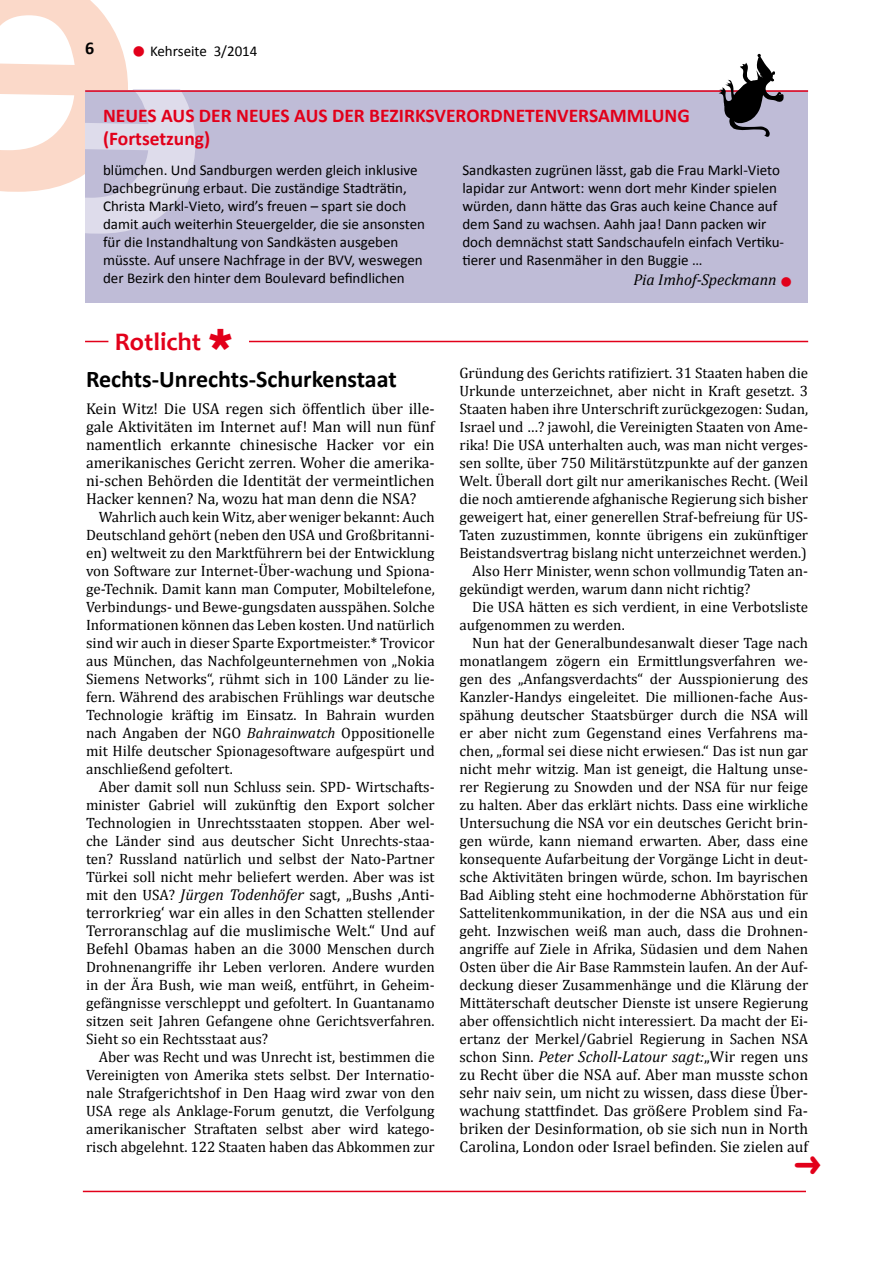
<style>
.page{position:relative;width:893px;height:1263px;background:#fff}
.page>*{position:absolute;margin:0;border:0;box-sizing:border-box;transform-origin:0 0}
.t1{font:700 25.5px "Candara";color:#e2001a}
.t2{font:700 24px "Calibri";color:#000}
.t3{font:700 19.5px/23.4px "Calibri";color:#e2001a}
.t4{font:700 18px "Calibri";color:#000}
.t5{font:15.75px/18px "Cambria";color:#000;text-align:justify}
.t6{font:italic 15.75px "Cambria";color:#000}
.t7{font:15px/18px "Cambria";color:#000;text-align:justify}
.t8{font:15px/18px "Calibri";color:#000}
.s1{color:#e2001a}
.s2{font-style:italic}
.s3{font-size:15px}
.s4{font-size:15.75px}
</style>
<div class="page">
<div style="left:85px;top:91px;width:723px;height:212px;background:#bfbcd7"></div>
<hr style="left:249px;top:341px;width:559px;height:1px;background:#e2001a">
<svg style="left:85px;top:341px;width:23px;height:1px"></svg>
<hr style="left:83px;top:1191px;width:723px;height:1px;background:#e2001a">
<hr style="left:85px;top:90px;width:723px;height:2px;background:#e2001a">
<svg style="left:719px;top:54px;width:65px;height:83px"></svg>
<svg style="left:85px;top:90px;width:110px;height:2px"></svg>
<p class="t4" style="left:85px;top:37px;width:11px">6</p>
<p class="t8" style="left:132px;top:42px;width:127px"><span class="s1">●</span> Kehrseite 3/2014</p>
<h3 class="t3" style="left:103px;top:103px;width:588px">NEUES AUS DER NEUES AUS DER BEZIRKSVERORDNETENVERSAMMLUNG (Fortsetzung)</h3>
<p class="t8" style="left:103px;top:161px;width:324px">blümchen. Und Sandburgen werden gleich inklusive Dachbegrünung erbaut. Die zuständige Stadträtin, Christa Markl-Vieto, wird’s freuen – spart sie doch damit auch weiterhin Steuergelder, die sie ansonsten für die Instandhaltung von Sandkästen ausgeben müsste. Auf unsere Nachfrage in der BVV, weswegen der Bezirk den hinter dem Boulevard befindlichen</p>
<p class="t8" style="left:462px;top:161px;width:323px">Sandkasten zugrünen lässt, gab die Frau Markl-Vieto lapidar zur Antwort: wenn dort mehr Kinder spielen würden, dann hätte das Gras auch keine Chance auf dem Sand zu wachsen. Aahh jaa! Dann packen wir doch demnächst statt Sandschaufeln einfach Vertiku&shy;tierer und Rasenmäher in den Buggie …</p>
<p class="t6" style="left:634px;top:270px;width:160px">Pia Imhof-Speckmann <span class="s1">●</span></p>
<h1 class="t1" style="left:115px;top:326px;width:88px">Rotlicht</h1>
<h2 class="t2" style="left:86px;top:364px;width:312px">Rechts-Unrechts-Schurkenstaat</h2>
<p class="t5" style="left:86px;top:400px;width:350px">Kein Witz! Die USA regen sich öffentlich über ille&shy;gale Aktivitäten im Internet auf! Man will nun fünf namentlich erkannte chinesische Hacker vor ein amerikanisches Gericht zerren. Woher die amerika&shy;ni-schen Behörden die Identität der vermeintlichen Hacker kennen? Na, wozu hat man denn die NSA?</p>
<p class="t7" style="left:86px;top:508px;width:350px;text-indent:13px">Wahrlich auch kein Witz, aber weniger bekannt: Auch Deutschland gehört (neben den USA und Großbritanni&shy;en) weltweit zu den Marktführern bei der Entwicklung von Software zur Internet-Über-wachung und Spiona&shy;ge-Technik. Damit kann man Computer, Mobiltelefone, Verbindungs- und Bewe-gungsdaten ausspähen. Solche Informationen können das Leben kosten. Und natürlich sind wir auch in dieser Sparte Exportmeister.* Trovicor aus München, das Nachfolgeunternehmen von „Nokia Siemens Networks“, rühmt sich in 100 Länder zu lie&shy;fern. Während des arabischen Frühlings war deutsche Technologie kräftig im Einsatz. In Bahrain wurden nach Angaben der NGO <span class="s2">Bahrainwatch</span> Oppositionelle mit Hilfe deutscher Spionagesoftware aufgespürt und anschließend gefoltert.</p>
<p class="t7" style="left:86px;top:778px;width:350px;text-indent:13px">Aber damit soll nun Schluss sein. SPD- Wirtschafts&shy;minister Gabriel will zukünftig den Export solcher Technologien in Unrechtsstaaten stoppen. Aber wel&shy;che Länder sind aus deutscher Sicht Unrechts-staa&shy;ten? Russland natürlich und selbst der Nato-Partner Türkei soll nicht mehr beliefert werden. Aber was ist</p>
<p class="t5" style="left:86px;top:886px;width:350px"><span class="s3">mit den USA?</span> <span class="s2">Jürgen Todenhöfer</span> sagt, „Bushs ‚Anti&shy;terrorkrieg‘ war ein alles in den Schatten stellender Terroranschlag auf die muslimische Welt.“ Und auf</p>
<p class="t7" style="left:86px;top:940px;width:350px"><span class="s4">Befehl Obamas haben an</span> die 3000 Menschen durch Drohnenangriffe ihr Leben verloren. Andere wurden in der Ära Bush, wie man weiß, entführt, in Geheim&shy;gefängnisse verschleppt und gefoltert. In Guantanamo sitzen seit Jahren Gefangene ohne Gerichtsverfahren.<br>Sieht so ein Rechtsstaat aus?</p>
<p class="t7" style="left:86px;top:1048px;width:350px;text-indent:13px">Aber was Recht und was Unrecht ist, bestimmen die Vereinigten von Amerika stets selbst. Der Internatio&shy;nale Strafgerichtshof in Den Haag wird zwar von den USA rege als Anklage-Forum genutzt, die Verfolgung amerikanischer Straftaten selbst aber wird katego&shy;risch abgelehnt. 122 Staaten haben das Abkommen zur</p>
<p class="t7" style="left:459px;top:364px;width:350px">Gründung des Gerichts ratifiziert. 31 Staaten haben die</p>
<p class="t7" style="left:459px;top:382px;width:350px">Urkunde unterzeichnet, aber nicht in Kraft gesetzt. 3</p>
<p class="t7" style="left:459px;top:400px;width:350px">Staaten haben ihre Unterschrift zurückgezogen: Sudan,</p>
<p class="t7" style="left:459px;top:418px;width:350px">Israel und …? jawohl, die Vereinigten Staaten von Ame-</p>
<p class="t7" style="left:459px;top:436px;width:350px">rika! Die USA unterhalten auch, was man nicht verges-</p>
<p class="t7" style="left:459px;top:454px;width:350px">sen sollte, über 750 Militärstützpunkte auf der ganzen</p>
<p class="t7" style="left:459px;top:472px;width:350px">Welt. Überall dort gilt nur amerikanisches Recht. (Weil</p>
<p class="t7" style="left:459px;top:490px;width:350px">die noch amtierende afghanische Regierung sich bisher</p>
<p class="t7" style="left:459px;top:508px;width:350px">geweigert hat, einer generellen Straf-befreiung für US-</p>
<p class="t7" style="left:459px;top:526px;width:350px">Taten zuzustimmen, konnte übrigens ein zukünftiger</p>
<p class="t7" style="left:459px;top:544px;width:349px">Beistandsvertrag bislang nicht unterzeichnet werden.)</p>
<p class="t7" style="left:472px;top:562px;width:337px">Also Herr Minister, wenn schon vollmundig Taten an-</p>
<p class="t7" style="left:459px;top:580px;width:293px">gekündigt werden, warum dann nicht richtig?</p>
<p class="t7" style="left:472px;top:598px;width:337px">Die USA hätten es sich verdient, in eine Verbotsliste</p>
<p class="t7" style="left:459px;top:616px;width:167px">aufgenommen zu werden.</p>
<p class="t7" style="left:472px;top:634px;width:337px">Nun hat der Generalbundesanwalt dieser Tage nach</p>
<p class="t7" style="left:459px;top:652px;width:350px">monatlangem zögern ein Ermittlungsverfahren we-</p>
<p class="t7" style="left:459px;top:670px;width:350px">gen des „Anfangsverdachts“ der Ausspionierung des</p>
<p class="t7" style="left:459px;top:688px;width:350px">Kanzler-Handys eingeleitet. Die millionen-fache Aus-</p>
<p class="t7" style="left:459px;top:706px;width:350px">spähung deutscher Staatsbürger durch die NSA will</p>
<p class="t7" style="left:459px;top:724px;width:350px">er aber nicht zum Gegenstand eines Verfahrens ma-</p>
<p class="t7" style="left:459px;top:742px;width:350px">chen, „formal sei diese nicht erwiesen.“ Das ist nun gar</p>
<p class="t7" style="left:459px;top:760px;width:350px">nicht mehr witzig. Man ist geneigt, die Haltung unse-</p>
<p class="t7" style="left:459px;top:778px;width:350px">rer Regierung zu Snowden und der NSA für nur feige</p>
<p class="t7" style="left:459px;top:796px;width:350px">zu halten. Aber das erklärt nichts. Dass eine wirkliche</p>
<p class="t7" style="left:459px;top:814px;width:350px">Untersuchung die NSA vor ein deutsches Gericht brin-</p>
<p class="t7" style="left:459px;top:832px;width:350px">gen würde, kann niemand erwarten. Aber, dass eine</p>
<p class="t7" style="left:459px;top:850px;width:350px">konsequente Aufarbeitung der Vorgänge Licht in deut-</p>
<p class="t7" style="left:459px;top:868px;width:350px">sche Aktivitäten bringen würde, schon. Im bayrischen</p>
<p class="t7" style="left:459px;top:886px;width:350px">Bad Aibling steht eine hochmoderne Abhörstation für</p>
<p class="t7" style="left:459px;top:904px;width:350px">Sattelitenkommunikation, in der die NSA aus und ein</p>
<p class="t7" style="left:459px;top:922px;width:350px">geht. Inzwischen weiß man auch, dass die Drohnen-</p>
<p class="t7" style="left:459px;top:940px;width:350px">angriffe auf Ziele in Afrika, Südasien und dem Nahen</p>
<p class="t7" style="left:459px;top:958px;width:350px">Osten über die Air Base Rammstein laufen. An der Auf-</p>
<p class="t7" style="left:459px;top:976px;width:350px">deckung dieser Zusammenhänge und die Klärung der</p>
<p class="t7" style="left:459px;top:994px;width:350px">Mittäterschaft deutscher Dienste ist unsere Regierung</p>
<p class="t7" style="left:459px;top:1012px;width:350px">aber offensichtlich nicht interessiert. Da macht der Ei-</p>
<p class="t7" style="left:459px;top:1030px;width:350px">ertanz der Merkel/Gabriel Regierung in Sachen NSA</p>
<p class="t5" style="left:459px;top:1048px;width:350px"><span class="s3">schon Sinn.</span> <span class="s2">Peter Scholl-Latour sagt:</span>„Wir regen uns zu Recht über die NSA auf. Aber man musste schon sehr naiv sein, um nicht zu wissen, dass diese Über&shy;wachung stattfindet. Das größere Problem sind Fa&shy;briken der Desinformation, ob sie sich nun in North Carolina, London oder Israel befinden. Sie zielen auf</p>
</div>
